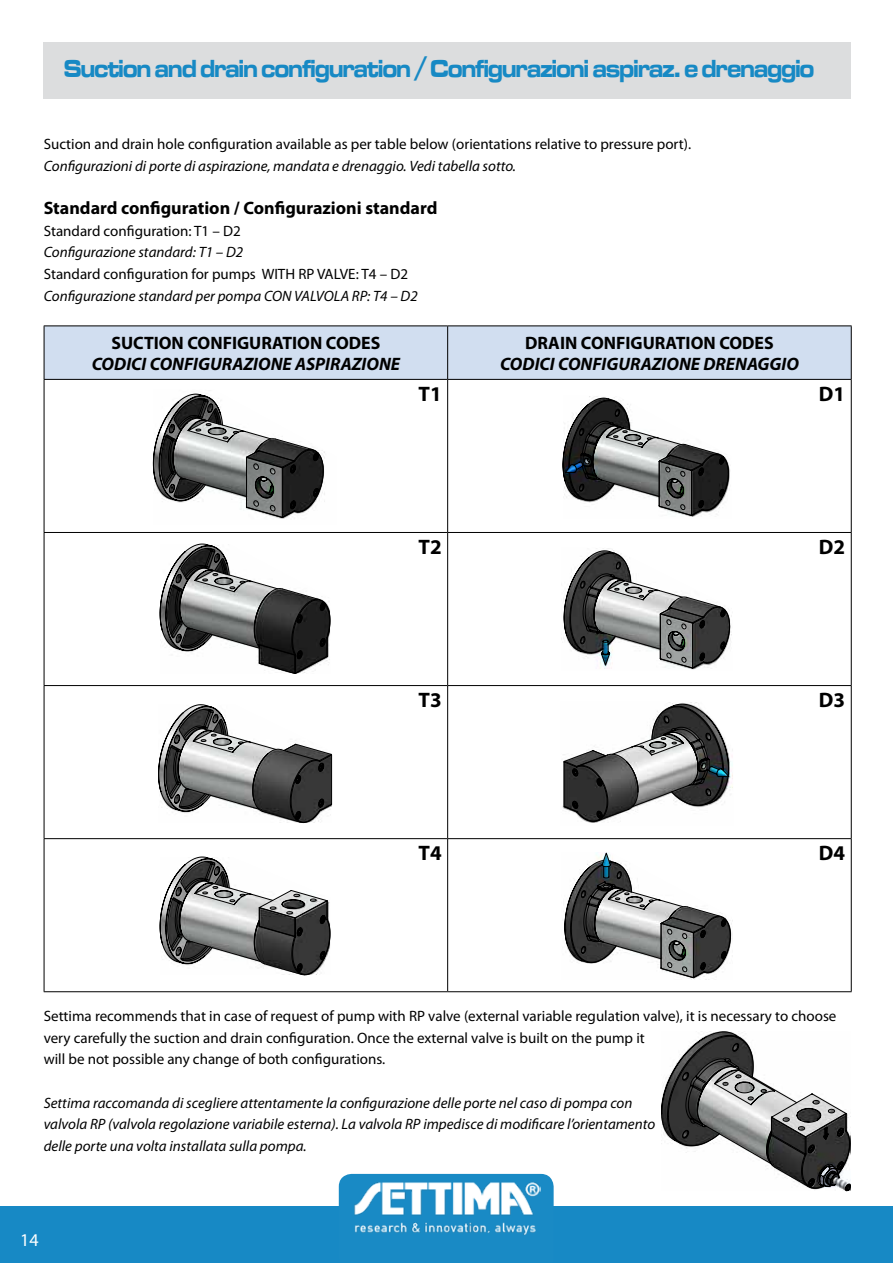
<style>
.page{position:relative;width:893px;height:1263px;background:#fff}
.page>*{position:absolute;margin:0;border:0;box-sizing:border-box;transform-origin:0 0}
.t1{font:25.5px "Microgramma D Bold Exte";letter-spacing:-.03em;color:#1789c4;scale:.78 1}
.t2{font:700 21px "Myriad Pro";color:#000}
.t3{font:700 18px "Myriad Pro";color:#000}
.t4{font:italic 700 18px "Myriad Pro";color:#000}
.t5{font:18px "Myriad Pro";color:#fff}
.t6{font:15px/21.6px "Myriad Pro";color:#000}
.t7{font:italic 15px/21.6px "Myriad Pro";color:#000}
</style>
<div class="page">
<div style="left:0;top:1207px;width:893px;height:56px;background:#1789c5"></div>
<div style="left:45px;top:326px;width:806px;height:53px;background:#d1def0"></div>
<hr style="left:44px;top:325px;width:404px;height:1px;background:#000">
<hr style="left:44px;top:326px;width:1px;height:53px;background:#000">
<hr style="left:448px;top:325px;width:404px;height:1px;background:#000">
<hr style="left:447px;top:326px;width:1px;height:53px;background:#000">
<hr style="left:851px;top:326px;width:1px;height:53px;background:#000">
<hr style="left:44px;top:379px;width:404px;height:1px;background:#000">
<hr style="left:44px;top:380px;width:1px;height:152px;background:#000">
<hr style="left:448px;top:379px;width:404px;height:1px;background:#000">
<hr style="left:447px;top:380px;width:1px;height:152px;background:#000">
<hr style="left:851px;top:380px;width:1px;height:152px;background:#000">
<hr style="left:44px;top:532px;width:404px;height:1px;background:#000">
<hr style="left:44px;top:533px;width:1px;height:152px;background:#000">
<hr style="left:448px;top:532px;width:404px;height:1px;background:#000">
<hr style="left:447px;top:533px;width:1px;height:152px;background:#000">
<hr style="left:851px;top:533px;width:1px;height:152px;background:#000">
<hr style="left:44px;top:685px;width:404px;height:1px;background:#000">
<hr style="left:44px;top:686px;width:1px;height:152px;background:#000">
<hr style="left:448px;top:685px;width:404px;height:1px;background:#000">
<hr style="left:447px;top:686px;width:1px;height:152px;background:#000">
<hr style="left:851px;top:686px;width:1px;height:152px;background:#000">
<hr style="left:44px;top:838px;width:404px;height:1px;background:#000">
<hr style="left:44px;top:839px;width:1px;height:152px;background:#000">
<hr style="left:448px;top:838px;width:404px;height:1px;background:#000">
<hr style="left:447px;top:839px;width:1px;height:152px;background:#000">
<hr style="left:851px;top:839px;width:1px;height:152px;background:#000">
<hr style="left:44px;top:991px;width:404px;height:1px;background:#000">
<hr style="left:448px;top:991px;width:404px;height:1px;background:#000">
<svg style="left:339px;top:1174px;width:215px;height:33px"></svg>
<img style="left:352px;top:1174px;width:188px;height:61px">
<div style="left:44px;top:43px;width:807px;height:56px;background:#dcddde"></div>
<svg style="left:153px;top:394px;width:171px;height:124px"></svg>
<svg style="left:160px;top:544px;width:170px;height:130px"></svg>
<svg style="left:158px;top:704px;width:174px;height:119px"></svg>
<svg style="left:160px;top:856px;width:170px;height:119px"></svg>
<svg style="left:563px;top:398px;width:166px;height:118px"></svg>
<svg style="left:564px;top:550px;width:166px;height:119px"></svg>
<svg style="left:564px;top:704px;width:166px;height:119px"></svg>
<svg style="left:564px;top:852px;width:167px;height:126px"></svg>
<svg style="left:661px;top:1032px;width:189px;height:159px"></svg>
<h1 class="t1" style="left:64px;top:51px;width:963px">Suction and drain configuration / Configurazioni aspiraz. e drenaggio</h1>
<p class="t6" style="left:44px;top:133px;width:649px">Suction and drain hole configuration available as per table below (orientations relative to pressure port).</p>
<p class="t7" style="left:44px;top:155px;width:474px">Configurazioni di porte di aspirazione, mandata e drenaggio. Vedi tabella sotto.</p>
<p class="t3" style="left:44px;top:196px;width:395px">Standard configuration / Configurazioni standard</p>
<p class="t6" style="left:44px;top:220px;width:199px">Standard configuration: T1 – D2</p>
<p class="t7" style="left:44px;top:241px;width:201px">Configurazione standard: T1 – D2</p>
<p class="t6" style="left:44px;top:263px;width:366px">Standard configuration for pumps WITH RP VALVE: T4 – D2</p>
<p class="t7" style="left:44px;top:284px;width:375px">Configurazione standard per pompa CON VALVOLA RP: T4 – D2</p>
<p class="t3" style="left:111px;top:331px;width:270px">SUCTION CONFIGURATION CODES</p>
<p class="t4" style="left:92px;top:352px;width:310px">CODICI CONFIGURAZIONE ASPIRAZIONE</p>
<p class="t3" style="left:525px;top:331px;width:250px">DRAIN CONFIGURATION CODES</p>
<p class="t4" style="left:500px;top:352px;width:300px">CODICI CONFIGURAZIONE DRENAGGIO</p>
<h2 class="t2" style="left:418px;top:380px;width:25px">T1</h2>
<h2 class="t2" style="left:819px;top:380px;width:28px">D1</h2>
<h2 class="t2" style="left:418px;top:533px;width:25px">T2</h2>
<h2 class="t2" style="left:819px;top:533px;width:28px">D2</h2>
<h2 class="t2" style="left:418px;top:686px;width:25px">T3</h2>
<h2 class="t2" style="left:819px;top:686px;width:28px">D3</h2>
<h2 class="t2" style="left:418px;top:840px;width:25px">T4</h2>
<h2 class="t2" style="left:819px;top:840px;width:28px">D4</h2>
<p class="t6" style="left:44px;top:1005px;width:794px">Settima recommends that in case of request of pump with RP valve (external variable regulation valve), it is necessary to choose very carefully the suction and drain configuration. Once the external valve is built on the pump it<br>will be not possible any change of both configurations.</p>
<p class="t7" style="left:44px;top:1091px;width:613px">Settima raccomanda di scegliere attentamente la configurazione delle porte nel caso di pompa con valvola RP (valvola regolazione variabile esterna). La valvola RP impedisce di modificare l’orientamento delle porte una volta installata sulla pompa.</p>
<p class="t5" style="left:20px;top:1228px;width:20px">14</p>
</div>
